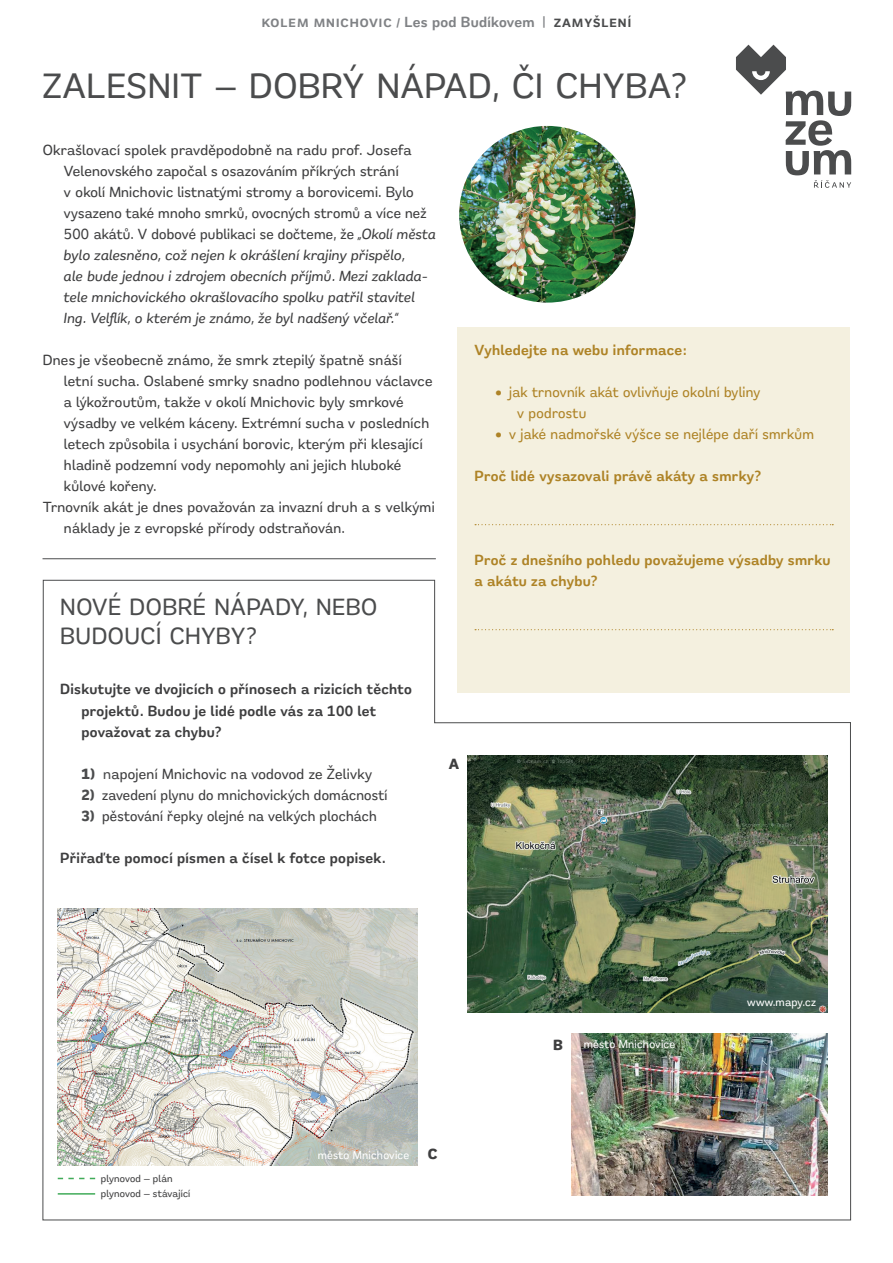
<style>
.page{position:relative;width:893px;height:1263px;background:#fff}
.page>*{position:absolute;margin:0;border:0;box-sizing:border-box;transform-origin:0 0}
.t1{font:500 36px "Remora Sans W2";letter-spacing:.02em;color:#4b4c4d}
.t2{font:500 24px/28.8px "Remora Sans W2";letter-spacing:.02em;color:#4b4c4d}
.t3{font:500 15px/21px "Remora Sans W2";letter-spacing:.02em;color:#3e3e3f}
.t4{font:600 15px/21px "Remora Sans W2";letter-spacing:.02em;color:#3e3e3f}
.t5{font:600 15px/21px "Remora Sans W2";letter-spacing:.02em;color:#ae8326}
.t6{font:500 15px/21px "Remora Sans W2";letter-spacing:.02em;color:#ae8326}
.t7{font:600 15px "Remora Sans W2";letter-spacing:.02em;color:#808285}
.t8{font:700 15px "Remora Sans W2";color:#3e3e3f}
.t9{font:500 12px "Remora Sans W2";letter-spacing:.02em;color:#fff}
.t10{font:500 10.5px/15px "Remora Sans W2";letter-spacing:.02em;color:#3e3e3f}
.s1{color:#4b4c4d}
.s2{font-style:italic}
.s3{font-weight:700;color:#4b4c4d}
</style>
<div class="page">
<img style="left:459px;top:126px;width:177px;height:177px;border-radius:88px">
<svg style="left:42px;top:579px;width:809px;height:642px"></svg>
<div style="left:457px;top:327px;width:393px;height:366px;background:#f4f0df"></div>
<svg style="left:475px;top:524px;width:358px;height:1px"></svg>
<svg style="left:475px;top:629px;width:358px;height:1px"></svg>
<svg style="left:736px;top:45px;width:115px;height:143px"></svg>
<img style="left:468px;top:755px;width:359px;height:258px">
<img style="left:58px;top:908px;width:359px;height:258px">
<img style="left:572px;top:1034px;width:255px;height:162px">
<svg style="left:58px;top:1178px;width:37px;height:1px"></svg>
<hr style="left:58px;top:1193px;width:37px;height:1px;background:#41ab59">
<hr style="left:43px;top:558px;width:393px;height:1px;background:#4b4c4d">
<p class="t7" style="left:261px;top:12px;width:371px">kolem mnichovic / Les pod Budíkovem | <span class="s1">zamyšlení</span></p>
<h1 class="t1" style="left:43px;top:63px;width:645px">ZALESNIT — DOBRÝ NÁPAD, ČI CHYBA?</h1>
<p class="t3" style="left:64px;top:139px;width:373px;text-indent:-21px">Okrašlovací spolek pravděpodobně na radu prof. Josefa Velenovského započal s osazováním příkrých strání<br>v okolí Mnichovic listnatými stromy a borovicemi. Bylo vysazeno také mnoho smrků, ovocných stromů a více než 500 akátů. V dobové publikaci se dočteme, že <span class="s2">„Okolí města bylo zalesněno, což nejen k okrášlení krajiny přispělo,<br>ale bude jednou i zdrojem obecních příjmů. Mezi zaklada&shy;tele mnichovického okrašlovacího spolku patřil stavitel Ing. Velflík, o kterém je známo, že byl nadšený včelař.“</span></p>
<p class="t3" style="left:43px;top:349px;width:360px">Dnes je všeobecně známo, že smrk ztepilý špatně snáší</p>
<p class="t3" style="left:64px;top:370px;width:370px">letní sucha. Oslabené smrky snadno podlehnou václavce</p>
<p class="t3" style="left:64px;top:391px;width:341px">a lýkožroutům, takže v okolí Mnichovic byly smrkové</p>
<p class="t3" style="left:64px;top:412px;width:367px">výsadby ve velkém káceny. Extrémní sucha v posledních</p>
<p class="t3" style="left:64px;top:433px;width:360px">letech způsobila i usychání borovic, kterým při klesající</p>
<p class="t3" style="left:64px;top:454px;width:339px">hladině podzemní vody nepomohly ani jejich hluboké</p>
<p class="t3" style="left:64px;top:475px;width:94px">kůlové kořeny.</p>
<p class="t3" style="left:43px;top:496px;width:394px">Trnovník akát je dnes považován za invazní druh a s velkými</p>
<p class="t3" style="left:64px;top:517px;width:282px">náklady je z evropské přírody odstraňován.</p>
<h2 class="t2" style="left:60px;top:592px;width:318px">NOVÉ DOBRÉ NÁPADY, NEBO<br>BUDOUCÍ CHYBY?</h2>
<p class="t4" style="left:82px;top:679px;width:332px;text-indent:-21px">Diskutujte ve dvojicích o přínosech a rizicích těchto projektů. Budou je lidé podle vás za 100 let považovat za chybu?</p>
<p class="t3" style="left:82px;top:763px;width:292px"><span class="s3">1)</span> <span class="s1">n</span>apojení Mnichovic na vodovod ze Želivky</p>
<p class="t3" style="left:82px;top:784px;width:307px"><span class="s3">2)</span> zavedení plynu do mnichovických domácností</p>
<p class="t3" style="left:82px;top:805px;width:297px"><span class="s3">3)</span> pěstování řepky olejné na velkých plochách</p>
<p class="t4" style="left:60px;top:847px;width:327px">Přiřaďte pomocí písmen a čísel k fotce popisek.</p>
<p class="t8" style="left:449px;top:754px;width:12px">A</p>
<p class="t5" style="left:474px;top:339px;width:213px">Vyhledejte na webu informace:</p>
<p class="t6" style="left:517px;top:381px;width:245px;text-indent:-21px">• jak trnovník akát ovlivňuje okolní byliny v podrostu</p>
<p class="t6" style="left:496px;top:423px;width:320px">• v jaké nadmořské výšce se nejlépe daří smrkům</p>
<p class="t5" style="left:474px;top:465px;width:288px">Proč lidé vysazovali právě akáty a smrky?</p>
<p class="t5" style="left:474px;top:549px;width:357px">Proč z dnešního pohledu považujeme výsadby smrku a akátu za chybu?</p>
<p class="t10" style="left:101px;top:1170px;width:91px">plynovod — plán plynovod — stávající</p>
<p class="t9" style="left:318px;top:1147px;width:93px">město Mnichovice</p>
<p class="t8" style="left:428px;top:1144px;width:11px">C</p>
<p class="t8" style="left:553px;top:1035px;width:11px">B</p>
<p class="t9" style="left:584px;top:1037px;width:93px">město Mnichovice</p>
<p class="t9" style="left:747px;top:994px;width:70px">www.mapy.cz</p>
</div>
